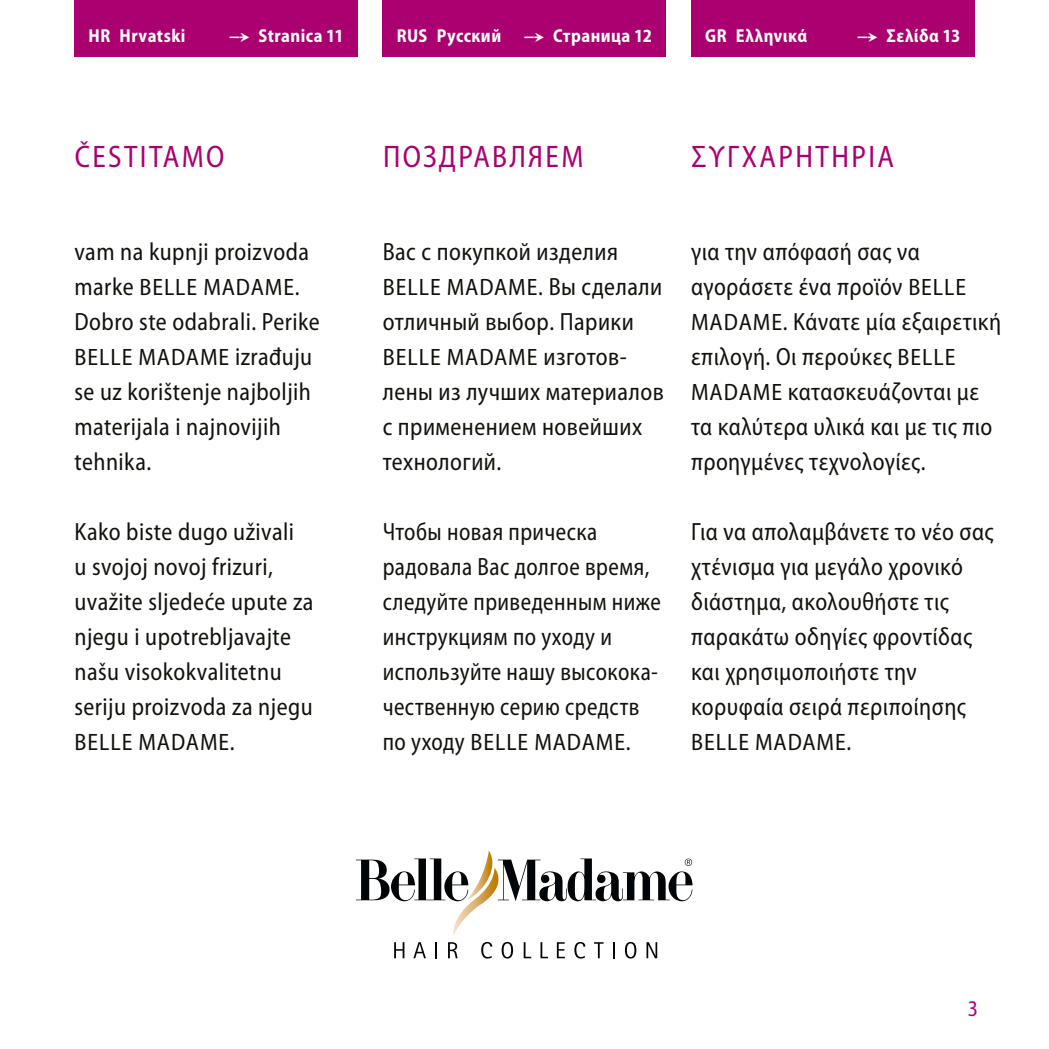
<style>
.page{position:relative;width:1049px;height:1049px;background:#fff}
.page>*{position:absolute;margin:0;border:0;box-sizing:border-box;transform-origin:0 0}
.t1{font:semi-condensed 31.25px "Myriad Pro";letter-spacing:.08em;color:#aa0070;scale:.95 1}
.t2{font:semi-condensed 25px/35px "Myriad Pro";letter-spacing:.02em;color:#12120d;scale:.95 1}
.t3{font:semi-condensed 25px/35px "Myriad Pro";letter-spacing:.02em;color:#12120d;scale:.91 1}
.t4{font:semi-condensed 23.75px "Myriad Pro";letter-spacing:.04em;color:#12120d}
.t5{font:semi-condensed 22.5px "Myriad Pro";color:#aa0070;scale:.95 1}
.t6{font:700 semi-condensed 18.75px "Myriad Pro";letter-spacing:.025em;color:#fff;scale:.95 1}
.s1{font-size:25px}
.s2{font-size:23.75px}
</style>
<div class="page">
<div style="left:74px;top:0;width:284px;height:57px;background:#aa0070"></div>
<div style="left:383px;top:0;width:283px;height:57px;background:#aa0070"></div>
<div style="left:691px;top:0;width:283px;height:57px;background:#aa0070"></div>
<svg style="left:394px;top:942px;width:10px;height:16px"></svg>
<svg style="left:413px;top:942px;width:13px;height:16px"></svg>
<svg style="left:435px;top:942px;width:2px;height:16px"></svg>
<svg style="left:448px;top:942px;width:10px;height:16px"></svg>
<svg style="left:481px;top:942px;width:11px;height:16px"></svg>
<svg style="left:502px;top:942px;width:11px;height:16px"></svg>
<svg style="left:524px;top:942px;width:7px;height:16px"></svg>
<svg style="left:540px;top:942px;width:8px;height:16px"></svg>
<svg style="left:557px;top:942px;width:8px;height:16px"></svg>
<svg style="left:574px;top:942px;width:11px;height:16px"></svg>
<svg style="left:594px;top:942px;width:9px;height:16px"></svg>
<svg style="left:613px;top:942px;width:2px;height:16px"></svg>
<svg style="left:625px;top:942px;width:11px;height:16px"></svg>
<svg style="left:646px;top:942px;width:11px;height:16px"></svg>
<svg style="left:356px;top:850px;width:336px;height:86px"></svg>
<p class="t6" style="left:89px;top:24px;width:104px">HR Hrvatski</p>
<p class="t6" style="left:230px;top:24px;width:121px">⎯→ Stranica 11</p>
<p class="t6" style="left:397px;top:24px;width:270px">RUS Русский ⎯→ Страница 12</p>
<p class="t6" style="left:705px;top:24px;width:109px">GR Ελληνικά</p>
<p class="t6" style="left:858px;top:24px;width:109px">⎯→ Σελίδα 13</p>
<p class="t1" style="left:75px;top:137px;width:159px">ČESTITAMO</p>
<p class="t2" style="left:74px;top:233px;width:249px">vam na kupnji proizvoda</p>
<p class="t4" style="left:74px;top:272px;width:227px"><span class="s1">marke</span> BELLE MADAME<span class="s1">.</span></p>
<p class="t2" style="left:74px;top:303px;width:260px">Dobro ste odabrali. Perike</p>
<p class="t4" style="left:75px;top:342px;width:239px">BELLE MADAME <span class="s1">izrađuju</span></p>
<p class="t2" style="left:74px;top:373px;width:251px">se uz korištenje najboljih materijala i najnovijih tehnika.</p>
<p class="t2" style="left:74px;top:513px;width:253px">Kako biste dugo uživali<br>u svojoj novoj frizuri, uvažite sljedeće upute za njegu i upotrebljavajte našu visokokvalitetnu seriju proizvoda za njegu</p>
<p class="t4" style="left:75px;top:727px;width:162px">BELLE MADAME<span class="s1">.</span></p>
<p class="t1" style="left:383px;top:137px;width:212px">ПОЗДРАВЛЯЕМ</p>
<p class="t1" style="left:691px;top:137px;width:215px">ΣΥΓΧΑΡΗΤΉΡΙΑ</p>
<p class="t2" style="left:383px;top:233px;width:249px">Bас с покупкой изделия</p>
<p class="t4" style="left:383px;top:272px;width:281px">BELLE MADAME<span class="s1">. Вы сделали</span></p>
<p class="t2" style="left:383px;top:303px;width:266px">отличный выбор. Парики</p>
<p class="t4" style="left:383px;top:342px;width:245px">BELLE MADAME <span class="s1">изготов-</span></p>
<p class="t2" style="left:383px;top:373px;width:297px">лены из лучших материалов с применением новейших технологий.</p>
<p class="t3" style="left:383px;top:513px;width:307px">Чтобы новая прическа радовала Bас долгое время, следуйте приведенным ниже инструкциям по уходу и используйте нашу высокока&shy;чественную серию средств</p>
<p class="t4" style="left:383px;top:727px;width:249px"><span class="s1">по уходу</span> BELLE MADAME<span class="s1">.</span></p>
<p class="t2" style="left:691px;top:233px;width:328px">για την απόφασή σας να αγοράσετε ένα προϊόν <span class="s2">BELLE<br>MADAME</span>. Κάνατε μία εξαιρετική επιλογή. Οι περούκες <span class="s2">BELLE<br>MADAME</span> κατασκευάζονται με τα καλύτερα υλικά και με τις πιο προηγμένες τεχνολογίες.</p>
<p class="t2" style="left:691px;top:513px;width:320px">Για να απολαμβάνετε το νέο σας χτένισμα για μεγάλο χρονικό διάστημα, ακολουθήστε τις παρακάτω οδηγίες φροντίδας και χρησιμοποιήστε την κορυφαία σειρά περιποίησης</p>
<p class="t4" style="left:691px;top:727px;width:162px">BELLE MADAME<span class="s1">.</span></p>
<p class="t5" style="left:968px;top:995px;width:12px">3</p>
</div>
